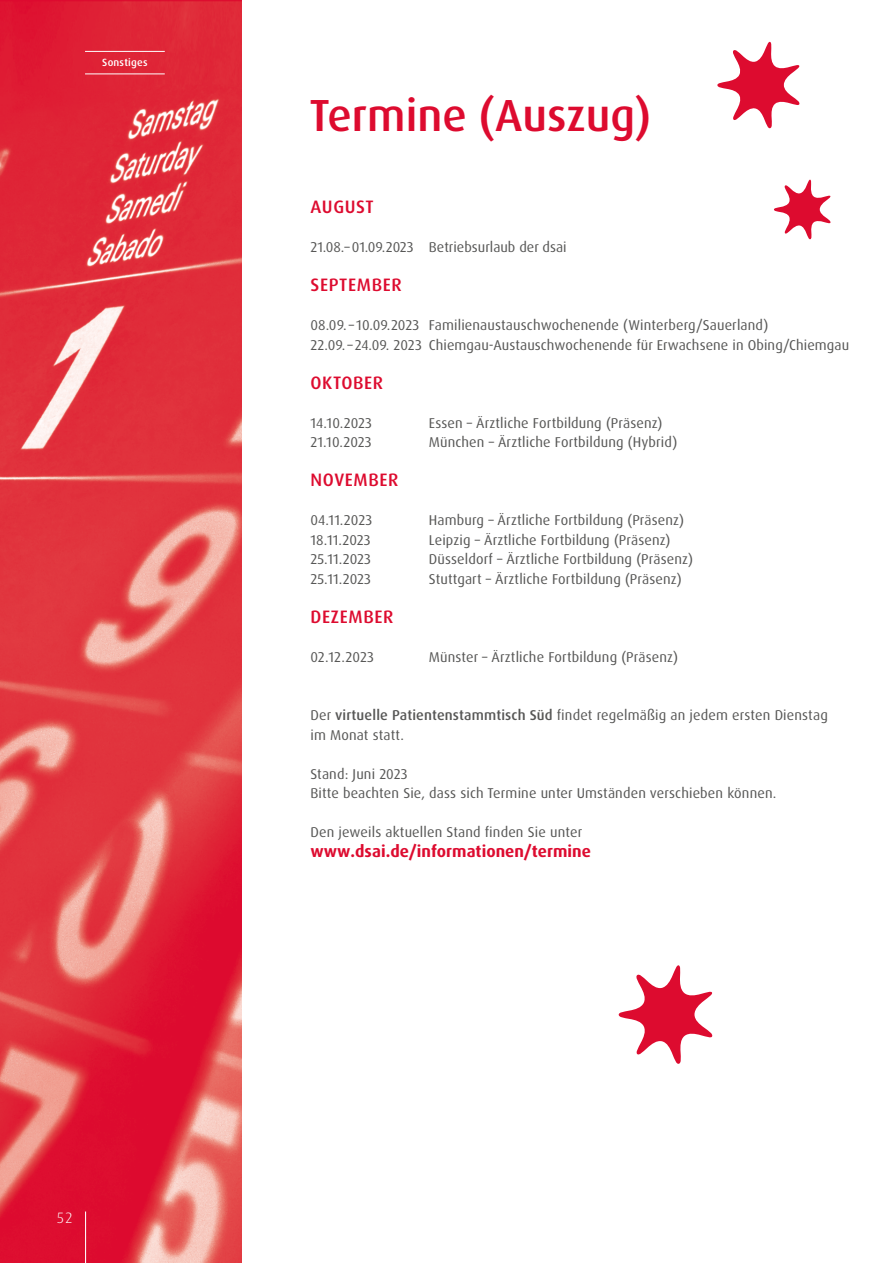
<style>
.page{position:relative;width:893px;height:1263px;background:#fff}
.page>*{position:absolute;margin:0;border:0;box-sizing:border-box;transform-origin:0 0}
.t1{font:500 45px "Dax Pro";color:#dd0b2f}
.t2{font:500 18px "Dax Pro";letter-spacing:.035em;color:#dd0b2f}
.t3{font:700 16.5px "Dax Pro";color:#dd0b2f}
.t4{font:300 15px "Dax Pro";color:#fff}
.t5{font:14.25px/19.5px "Dax Pro";letter-spacing:.01em;color:#575756}
.t6{font:500 10.5px "Dax Pro";letter-spacing:.02em;color:#fff}
.s1{font-weight:500}
</style>
<div class="page">
<img style="left:0;top:0;width:241px;height:1263px">
<hr style="left:85px;top:1211px;width:1px;height:52px;background:#fff">
<hr style="left:85px;top:74px;width:80px;height:1px;background:#fff">
<hr style="left:85px;top:51px;width:80px;height:1px;background:#fff">
<svg style="left:618px;top:965px;width:95px;height:99px"></svg>
<svg style="left:774px;top:179px;width:57px;height:61px"></svg>
<svg style="left:717px;top:41px;width:83px;height:88px"></svg>
<p class="t6" style="left:102px;top:56px;width:47px">Sonstiges</p>
<p class="t4" style="left:57px;top:1208px;width:17px">52</p>
<h1 class="t1" style="left:309px;top:87px;width:343px">Termine (Auszug)</h1>
<p class="t2" style="left:310px;top:195px;width:65px">AUGUST</p>
<p class="t5" style="left:310px;top:238px;width:258px">21.08.– 01.09.2023 Betriebsurlaub der dsai</p>
<p class="t2" style="left:310px;top:273px;width:93px">SEPTEMBER</p>
<p class="t5" style="left:310px;top:316px;width:540px">08.09.–10.09.2023 Familienaustauschwochenende (Winterberg/Sauerland)<br>22.09.– 24.09. 2023 Chiemgau-Austauschwochenende für Erwachsene in Obing/Chiemgau</p>
<p class="t2" style="left:310px;top:371px;width:74px">OKTOBER</p>
<p class="t5" style="left:310px;top:413px;width:63px">14.10.2023</p>
<p class="t5" style="left:429px;top:413px;width:235px">Essen – Ärztliche Fortbildung (Präsenz)</p>
<p class="t5" style="left:310px;top:433px;width:63px">21.10.2023</p>
<p class="t5" style="left:429px;top:433px;width:250px">München – Ärztliche Fortbildung (Hybrid)</p>
<p class="t2" style="left:310px;top:468px;width:90px">NOVEMBER</p>
<p class="t5" style="left:310px;top:511px;width:63px">04.11.2023</p>
<p class="t5" style="left:429px;top:511px;width:257px">Hamburg – Ärztliche Fortbildung (Präsenz)</p>
<p class="t5" style="left:310px;top:530px;width:62px">18.11.2023</p>
<p class="t5" style="left:429px;top:530px;width:243px">Leipzig – Ärztliche Fortbildung (Präsenz)</p>
<p class="t5" style="left:310px;top:550px;width:62px">25.11.2023</p>
<p class="t5" style="left:429px;top:550px;width:265px">Düsseldorf – Ärztliche Fortbildung (Präsenz)</p>
<p class="t5" style="left:310px;top:569px;width:62px">25.11.2023</p>
<p class="t5" style="left:429px;top:569px;width:254px">Stuttgart – Ärztliche Fortbildung (Präsenz)</p>
<p class="t2" style="left:310px;top:605px;width:84px">DEZEMBER</p>
<p class="t5" style="left:310px;top:647px;width:65px">02.12.2023</p>
<p class="t5" style="left:429px;top:647px;width:250px">Münster – Ärztliche Fortbildung (Präsenz)</p>
<p class="t5" style="left:310px;top:706px;width:519px">Der <span class="s1">virtuelle Patientenstammtisch Süd</span> findet regelmäßig an jedem ersten Dienstag im Monat statt.</p>
<p class="t5" style="left:310px;top:764px;width:467px">Stand: Juni 2023<br>Bitte beachten Sie, dass sich Termine unter Umständen verschieben können.</p>
<p class="t5" style="left:310px;top:823px;width:273px">Den jeweils aktuellen Stand finden Sie unter</p>
<p class="t3" style="left:310px;top:840px;width:282px">www.dsai.de/informationen/termine</p>
</div>
